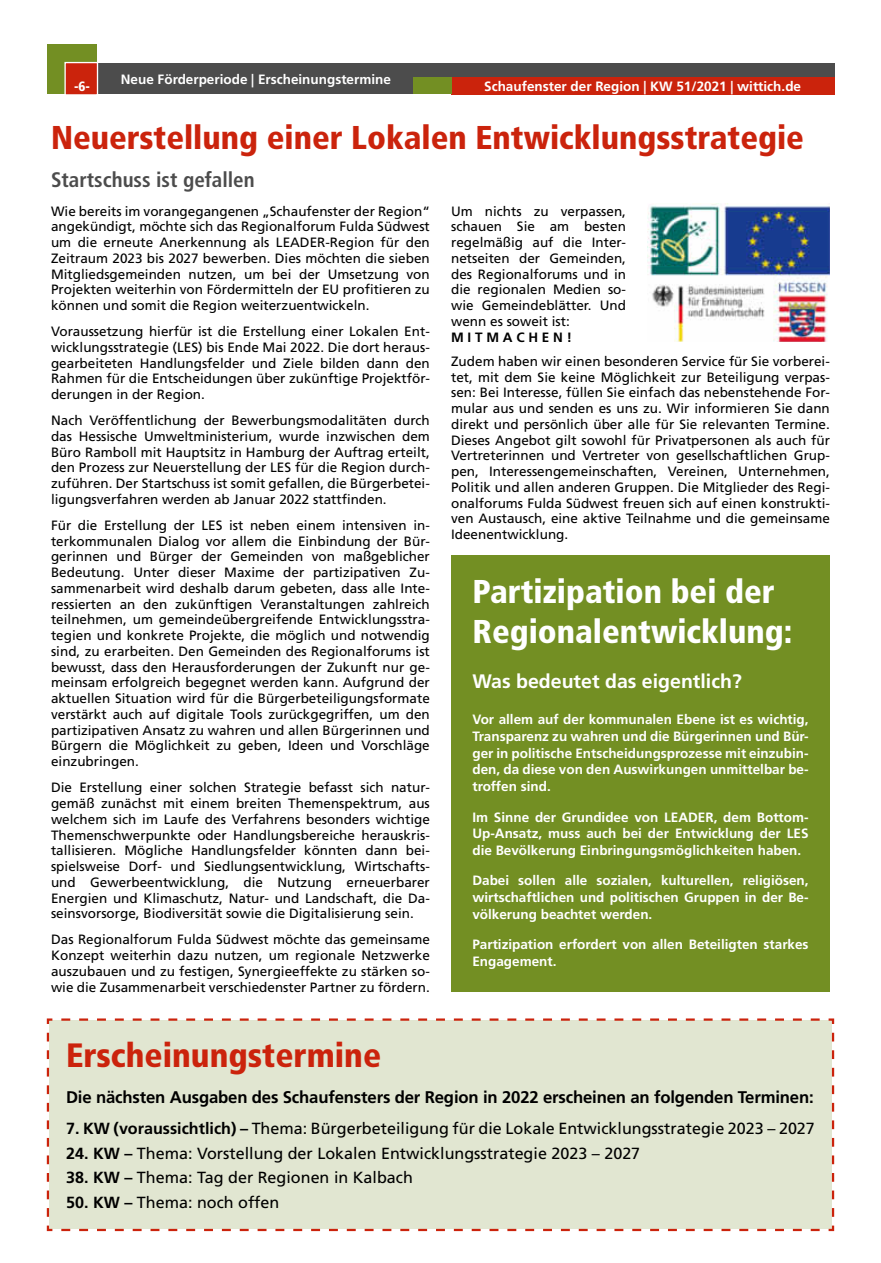
<style>
.page{position:relative;width:881px;height:1263px;background:#fff}
.page>*{position:absolute;margin:0;border:0;box-sizing:border-box;transform-origin:0 0}
.t1{font:900 condensed 33.75px "Frutiger LT";color:#cb230c}
.t2{font:900 condensed 33px "Frutiger LT";color:#cb230c}
.t3{font:900 condensed 33px/39.8px "Frutiger LT";color:#fff}
.t4{font:700 condensed 21px "Frutiger LT";color:#4c4c4c}
.t5{font:700 19.5px "Frutiger LT";color:#fff}
.t6{font:700 16.8px "Frutiger LT";letter-spacing:-.01em;color:#000}
.t7{font:16.2px "Frutiger LT";color:#000}
.t8{font:13.5px/15.8px "Frutiger LT";color:#000;text-align:justify}
.t9{font:700 13.5px/16.8px "Frutiger LT";color:#fff;text-align:justify}
.t10{font:700 13.5px "Frutiger LT";color:#000}
.t11{font:900 condensed 13.5px "Frutiger LT";color:#fff}
.s1{font-weight:700}
</style>
<div class="page">
<div style="left:97px;top:63px;width:736px;height:31px;background:#4c4c4c"></div>
<div style="left:451px;top:77px;width:382px;height:17px;background:#cb230c"></div>
<div style="left:47px;top:44px;width:49px;height:50px;background:#738f23"></div>
<div style="left:64px;top:62px;width:34px;height:34px;background:#cb230c;border:1px solid #fff"></div>
<div style="left:413px;top:77px;width:38px;height:17px;background:#738f23"></div>
<div style="left:451px;top:555px;width:378px;height:436px;background:#738f23"></div>
<img style="left:647px;top:203px;width:182px;height:139px">
<div style="left:46px;top:1018px;width:789px;height:214px;background:#e1e6d1"></div>
<p class="t9" style="left:121px;top:71px;width:271px">Neue Förderperiode | Erscheinungstermine</p>
<h2 class="t2" style="left:51px;top:118px;width:754px">Neuerstellung einer Lokalen Entwicklungsstrategie</h2>
<h3 class="t4" style="left:51px;top:167px;width:205px">Startschuss ist gefallen</h3>
<p class="t8" style="left:51px;top:203px;width:380px">Wie bereits im vorangegangenen „Schaufenster der Region“ angekündigt, möchte sich das Regionalforum Fulda Südwest um die erneute Anerkennung als LEADER-Region für den Zeitraum 2023 bis 2027 bewerben. Dies möchten die sieben Mitgliedsgemeinden nutzen, um bei der Umsetzung von Projekten weiterhin von Fördermitteln der EU profitieren zu können und somit die Region weiterzuentwickeln.</p>
<p class="t8" style="left:51px;top:324px;width:380px">Voraussetzung hierfür ist die Erstellung einer Lokalen Ent&shy;wicklungsstrategie (LES) bis Ende Mai 2022. Die dort heraus&shy;gearbeiteten Handlungsfelder und Ziele bilden dann den Rahmen für die Entscheidungen über zukünftige Projektför&shy;derungen in der Region.</p>
<p class="t8" style="left:51px;top:413px;width:380px">Nach Veröffentlichung der Bewerbungsmodalitäten durch das Hessische Umweltministerium, wurde inzwischen dem Büro Ramboll mit Hauptsitz in Hamburg der Auftrag erteilt, den Prozess zur Neuerstellung der LES für die Region durch&shy;zuführen. Der Startschuss ist somit gefallen, die Bürgerbetei&shy;ligungsverfahren werden ab Januar 2022 stattfinden.</p>
<p class="t8" style="left:51px;top:517px;width:380px">Für die Erstellung der LES ist neben einem intensiven in&shy;terkommunalen Dialog vor allem die Einbindung der Bür&shy;gerinnen und Bürger der Gemeinden von maßgeblicher Bedeutung. Unter dieser Maxime der partizipativen Zu&shy;sammenarbeit wird deshalb darum gebeten, dass alle Inte&shy;ressierten an den zukünftigen Veranstaltungen zahlreich teilnehmen, um gemeindeübergreifende Entwicklungsstra&shy;tegien und konkrete Projekte, die möglich und notwendig sind, zu erarbeiten. Den Gemeinden des Regionalforums ist bewusst, dass den Herausforderungen der Zukunft nur ge&shy;meinsam erfolgreich begegnet werden kann. Aufgrund der aktuellen Situation wird für die Bürgerbeteiligungsformate verstärkt auch auf digitale Tools zurückgegriffen, um den partizipativen Ansatz zu wahren und allen Bürgerinnen und Bürgern die Möglichkeit zu geben, Ideen und Vorschläge einzubringen.</p>
<p class="t8" style="left:51px;top:780px;width:380px">Die Erstellung einer solchen Strategie befasst sich natur&shy;gemäß zunächst mit einem breiten Themenspektrum, aus welchem sich im Laufe des Verfahrens besonders wichtige Themenschwerpunkte oder Handlungsbereiche herauskris&shy;tallisieren. Mögliche Handlungsfelder könnten dann bei&shy;spielsweise Dorf- und Siedlungsentwicklung, Wirtschafts&shy;und Gewerbeentwicklung, die Nutzung erneuerbarer Energien und Klimaschutz, Natur- und Landschaft, die Da&shy;seinsvorsorge, Biodiversität sowie die Digitalisierung sein.</p>
<p class="t8" style="left:51px;top:932px;width:380px">Das Regionalforum Fulda Südwest möchte das gemeinsame Konzept weiterhin dazu nutzen, um regionale Netzwerke auszubauen und zu festigen, Synergieeffekte zu stärken so&shy;wie die Zusammenarbeit verschiedenster Partner zu fördern.</p>
<p class="t11" style="left:74px;top:78px;width:18px">-6-</p>
<p class="t9" style="left:484px;top:78px;width:318px">Schaufenster der Region | KW 51/2021 | wittich.de</p>
<p class="t8" style="left:451px;top:203px;width:176px">Um nichts zu verpassen, schauen Sie am besten regelmäßig auf die Inter&shy;netseiten der Gemeinden, des Regionalforums und in die regionalen Medien so&shy;wie Gemeindeblätter. Und wenn es soweit ist:</p>
<p class="t10" style="left:451px;top:329px;width:122px">M I T M A C H E N !</p>
<p class="t8" style="left:451px;top:353px;width:380px">Zudem haben wir einen besonderen Service für Sie vorberei&shy;tet, mit dem Sie keine Möglichkeit zur Beteiligung verpas&shy;sen: Bei Interesse, füllen Sie einfach das nebenstehende For&shy;mular aus und senden es uns zu. Wir informieren Sie dann direkt und persönlich über alle für Sie relevanten Termine.<br>Dieses Angebot gilt sowohl für Privatpersonen als auch für Vertreterinnen und Vertreter von gesellschaftlichen Grup&shy;pen, Interessengemeinschaften, Vereinen, Unternehmen, Politik und allen anderen Gruppen. Die Mitglieder des Regi&shy;onalforums Fulda Südwest freuen sich auf einen konstrukti&shy;ven Austausch, eine aktive Teilnahme und die gemeinsame Ideenentwicklung.</p>
<h2 class="t3" style="left:472px;top:572px;width:321px">Partizipation bei der<br>Regionalentwicklung:</h2>
<h3 class="t5" style="left:472px;top:670px;width:271px">Was bedeutet das eigentlich?</h3>
<p class="t9" style="left:472px;top:711px;width:337px">Vor allem auf der kommunalen Ebene ist es wichtig, Transparenz zu wahren und die Bürgerinnen und Bür&shy;ger in politische Entscheidungsprozesse mit einzubin&shy;den, da diese von den Auswirkungen unmittelbar be&shy;troffen sind.</p>
<p class="t9" style="left:472px;top:808px;width:337px">Im Sinne der Grundidee von LEADER, dem Bottom-Up-Ansatz, muss auch bei der Entwicklung der LES die Bevölkerung Einbringungsmöglichkeiten haben.</p>
<p class="t9" style="left:472px;top:872px;width:337px">Dabei sollen alle sozialen, kulturellen, religiösen, wirtschaftlichen und politischen Gruppen in der Be&shy;völkerung beachtet werden.</p>
<p class="t9" style="left:472px;top:936px;width:337px">Partizipation erfordert von allen Beteiligten starkes<br>Engagement.</p>
<h1 class="t1" style="left:66px;top:1035px;width:316px">Erscheinungstermine</h1>
<p class="t6" style="left:66px;top:1088px;width:748px">Die nächsten Ausgaben des Schaufensters der Region in 2022 erscheinen an folgenden Terminen:</p>
<p class="t7" style="left:66px;top:1119px;width:750px"><span class="s1">7. KW (voraussichtlich) –</span> Thema: Bürgerbeteiligung für die Lokale Entwicklungsstrategie 2023 – 2027</p>
<p class="t7" style="left:66px;top:1143px;width:575px"><span class="s1">24. KW –</span> Thema: Vorstellung der Lokalen Entwicklungsstrategie 2023 – 2027</p>
<p class="t7" style="left:66px;top:1168px;width:348px"><span class="s1">38. KW –</span> Thema: Tag der Regionen in Kalbach</p>
<p class="t7" style="left:66px;top:1192px;width:214px"><span class="s1">50. KW –</span> Thema: noch offen</p>
</div>
